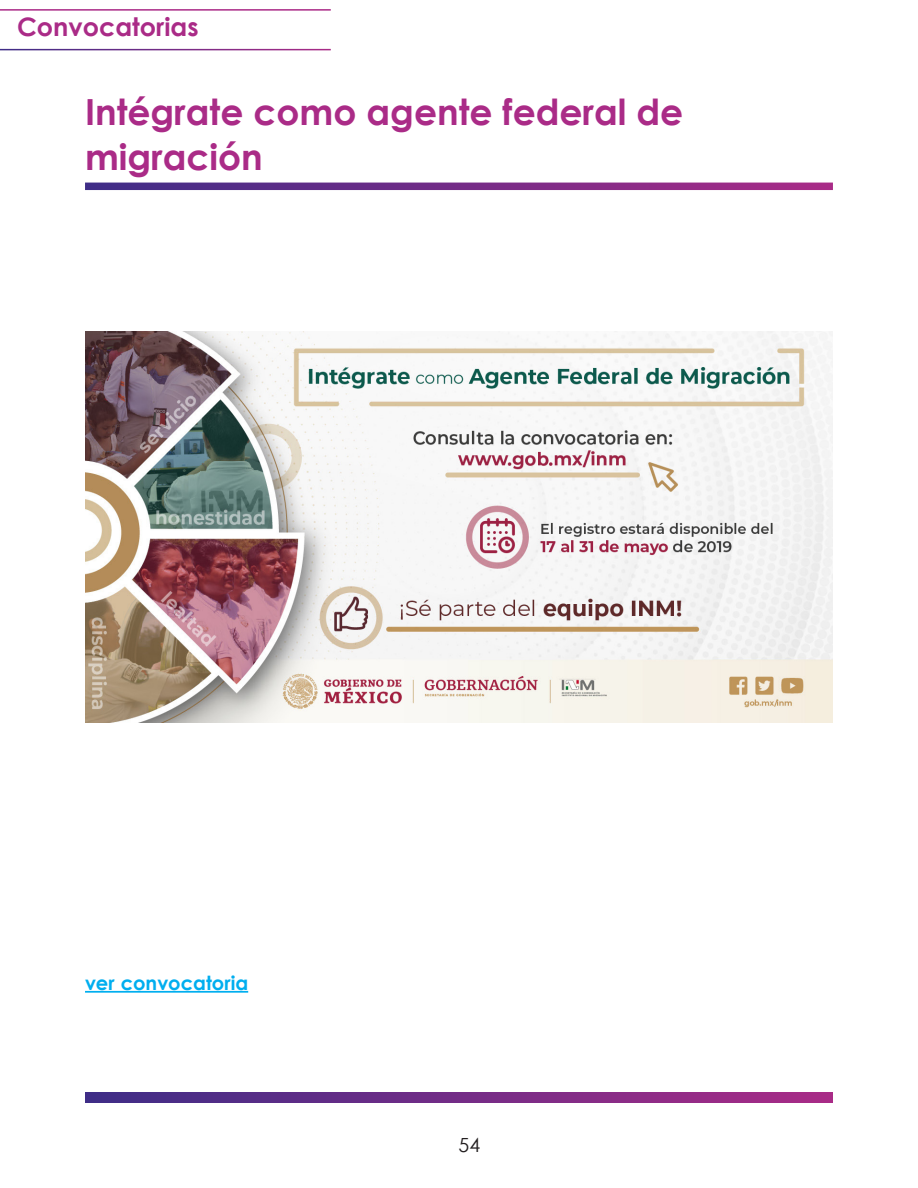
<style>
.page{position:relative;width:918px;height:1188px;background:#fff}
.page>*{position:absolute;margin:0;border:0;box-sizing:border-box;transform-origin:0 0}
.cabeza1Convocatorias{font:700 36px/45px "Century Gothic";color:#aa2b87}
.t1{font:700 25.5px "Century Gothic";color:#aa2b87}
.cuerpoArticulos_sin{font:700 19.5px "Century Gothic";color:#00aeef}
.t2{font:19.5px "Century Gothic";color:#231f20}
</style>
<div class="page">
<hr style="left:0;top:9px;width:331px;height:2px;background:#aa2b87">
<svg style="left:85px;top:1093px;width:748px;height:10px;background:#732c87"></svg>
<svg style="left:85px;top:183px;width:748px;height:7px;background:#742c87"></svg>
<img style="left:85px;top:332px;width:748px;height:391px">
<hr style="left:85px;top:991px;width:163px;height:2px;background:#00aeef">
<p class="t1" style="left:17px;top:8px;width:183px">Convocatorias</p>
<p class="cabeza1Convocatorias" style="left:85px;top:88px;width:600px">Intégrate como agente federal de migración</p>
<p class="cuerpoArticulos_sin" style="left:85px;top:968px;width:165px">ver convocatoria</p>
<p class="t2" style="left:459px;top:1131px;width:23px">54</p>
</div>
